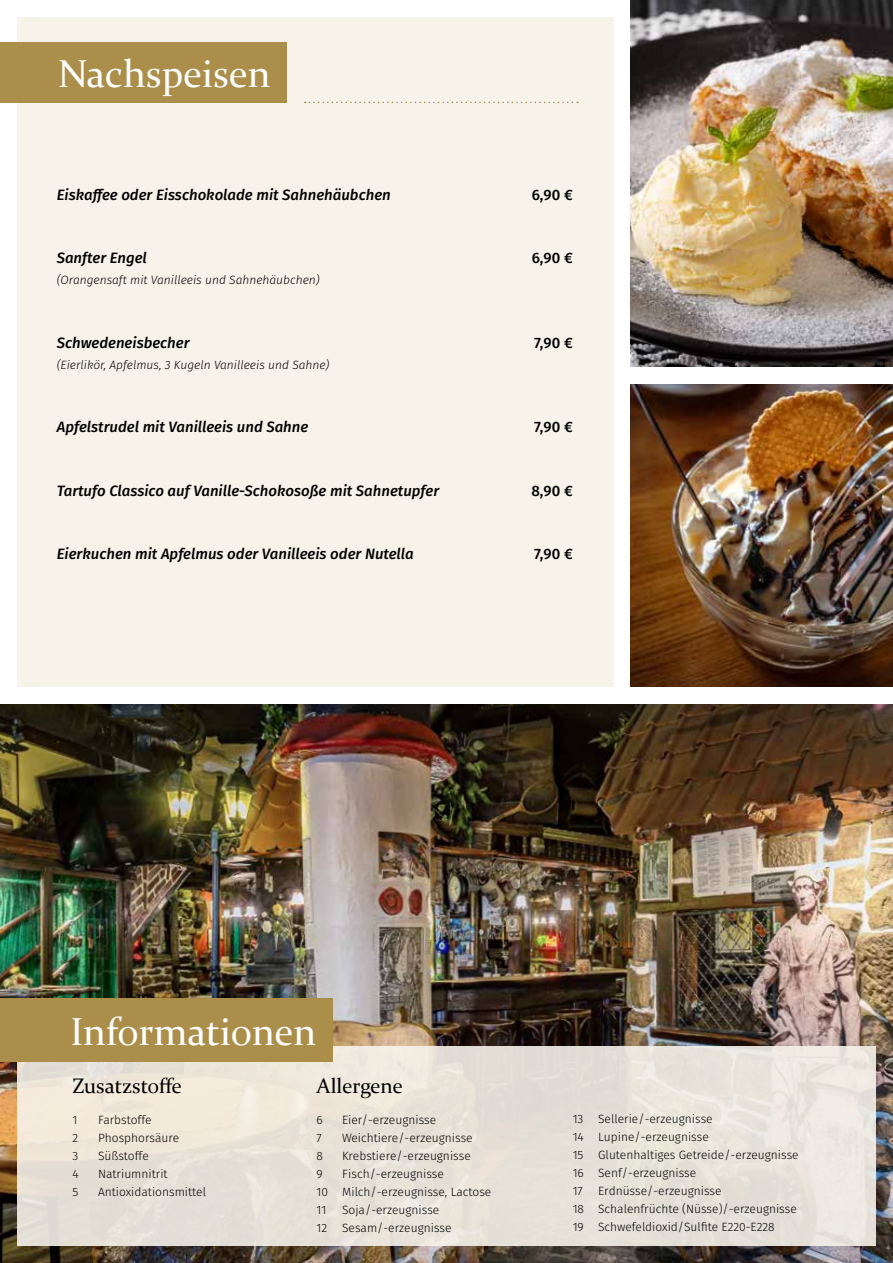
<style>
.page{position:relative;width:893px;height:1263px;background:#fff}
.page>*{position:absolute;margin:0;border:0;box-sizing:border-box;transform-origin:0 0}
.t1{font:39px "Constantia";color:#fff}
.t2{font:21px "Constantia";color:#000}
.t3{font:italic 500 15px "Fira Sans";color:#000}
.t4{font:500 15px "Fira Sans";color:#000}
.t5{font:300 12px/18px "Fira Sans";color:#000}
.t6{font:italic 300 12px "Fira Sans";color:#000}
</style>
<div class="page">
<img style="left:0;top:704px;width:893px;height:559px">
<div style="left:17px;top:17px;width:596px;height:670px;background:#f7f3eb"></div>
<svg style="left:305px;top:102px;width:273px;height:1px"></svg>
<div style="left:0;top:43px;width:287px;height:60px;background:#ac8e4b"></div>
<div style="left:17px;top:1046px;width:859px;height:200px;background:linear-gradient(to right,#eae3d6,#e7e3dc)"></div>
<div style="left:0;top:998px;width:333px;height:64px;background:#ac8e4b"></div>
<img style="left:630px;top:0;width:263px;height:367px">
<img style="left:630px;top:384px;width:263px;height:303px">
<h1 class="t1" style="left:58px;top:48px;width:214px">Nachspeisen</h1>
<p class="t3" style="left:57px;top:182px;width:336px">Eiskaffee oder Eisschokolade mit Sahnehäubchen</p>
<p class="t4" style="left:532px;top:182px;width:43px">6,90 €</p>
<p class="t3" style="left:57px;top:246px;width:92px">Sanfter Engel</p>
<p class="t4" style="left:532px;top:246px;width:43px">6,90 €</p>
<p class="t6" style="left:57px;top:272px;width:264px">(Orangensaft mit Vanilleeis und Sahnehäubchen)</p>
<p class="t3" style="left:57px;top:330px;width:134px">Schwedeneisbecher</p>
<p class="t4" style="left:534px;top:330px;width:40px">7,90 €</p>
<p class="t6" style="left:57px;top:356px;width:274px">(Eierlikör, Apfelmus, 3 Kugeln Vanilleeis und Sahne)</p>
<p class="t3" style="left:57px;top:415px;width:253px">Apfelstrudel mit Vanilleeis und Sahne</p>
<p class="t4" style="left:534px;top:415px;width:40px">7,90 €</p>
<p class="t3" style="left:57px;top:479px;width:384px">Tartufo Classico auf Vanille-Schokosoße mit Sahnetupfer</p>
<p class="t4" style="left:531px;top:478px;width:43px">8,90 €</p>
<p class="t3" style="left:57px;top:542px;width:358px">Eierkuchen mit Apfelmus oder Vanilleeis oder Nutella</p>
<p class="t4" style="left:534px;top:542px;width:40px">7,90 €</p>
<h1 class="t1" style="left:70px;top:1005px;width:248px">Informationen</h1>
<h2 class="t2" style="left:72px;top:1072px;width:111px">Zusatzstoffe</h2>
<p class="t5" style="left:72px;top:1111px;width:6px">1</p>
<p class="t5" style="left:98px;top:1111px;width:55px">Farbstoffe</p>
<p class="t5" style="left:72px;top:1129px;width:7px">2</p>
<p class="t5" style="left:98px;top:1129px;width:83px">Phosphorsäure</p>
<p class="t5" style="left:72px;top:1147px;width:7px">3</p>
<p class="t5" style="left:98px;top:1147px;width:52px">Süßstoffe</p>
<p class="t5" style="left:72px;top:1165px;width:8px">4</p>
<p class="t5" style="left:98px;top:1165px;width:71px">Natriumnitrit</p>
<p class="t5" style="left:72px;top:1183px;width:7px">5</p>
<p class="t5" style="left:98px;top:1183px;width:110px">Antioxidationsmittel</p>
<h2 class="t2" style="left:317px;top:1072px;width:88px">Allergene</h2>
<p class="t5" style="left:317px;top:1111px;width:8px">6</p>
<p class="t5" style="left:342px;top:1111px;width:96px">Eier/-erzeugnisse</p>
<p class="t5" style="left:317px;top:1129px;width:7px">7</p>
<p class="t5" style="left:342px;top:1129px;width:132px">Weichtiere/-erzeugnisse</p>
<p class="t5" style="left:317px;top:1147px;width:8px">8</p>
<p class="t5" style="left:342px;top:1147px;width:130px">Krebstiere/-erzeugnisse</p>
<p class="t5" style="left:317px;top:1165px;width:8px">9</p>
<p class="t5" style="left:317px;top:1165px;width:176px;text-indent:26px">Fisch/-erzeugnisse<br>10 Milch/-erzeugnisse, Lactose<br>11</p>
<p class="t5" style="left:317px;top:1201px;width:136px;text-indent:26px">Soja/-erzeugnisse<br>12 Sesam/-erzeugnisse</p>
<p class="t5" style="left:573px;top:1110px;width:228px">13 Sellerie/-erzeugnisse<br>14 Lupine/-erzeugnisse<br>15 Glutenhaltiges Getreide/-erzeugnisse<br>16 Senf/-erzeugnisse<br>17</p>
<p class="t5" style="left:573px;top:1182px;width:226px;text-indent:26px">Erdnüsse/-erzeugnisse<br>18 Schalenfrüchte (Nüsse)/-erzeugnisse<br>19 Schwefeldioxid/Sulfite E220-E228</p>
</div>
